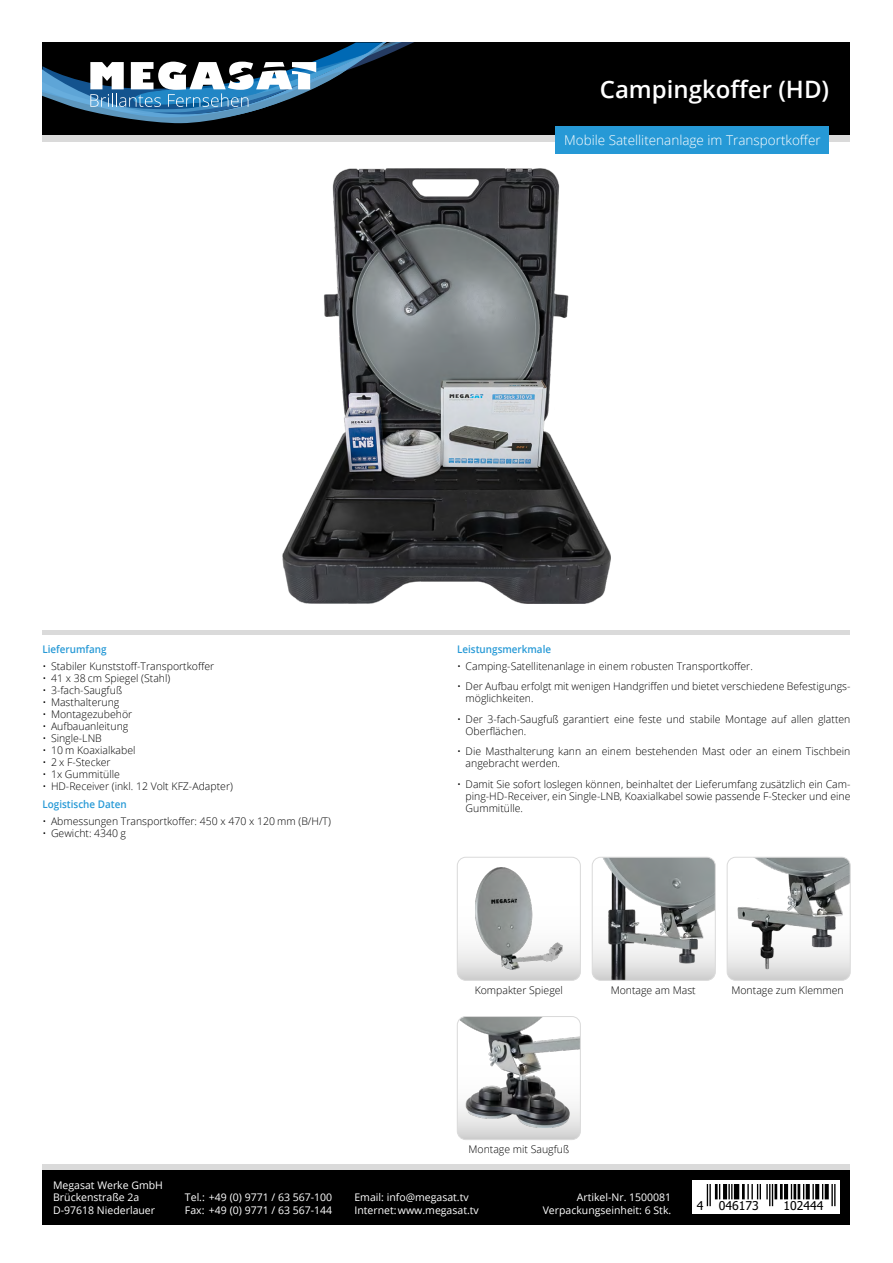
<style>
.page{position:relative;width:893px;height:1263px;background:#fff}
.page>*{position:absolute;margin:0;border:0;box-sizing:border-box;transform-origin:0 0}
.t1{font:600 24px "Open Sans";color:#fff}
.t2{font:300 13.5px "Open Sans";color:#fff}
.t3{font:12.15px "Tahoma";color:#000}
.t4{font:300 10.5px/12px "Open Sans";color:#000}
.t5{font:10.5px/12.6px "Open Sans";color:#fff}
.t6{font:600 10.5px "Open Sans";color:#2699d6;scale:.94 1}
</style>
<div class="page">
<div style="left:43px;top:43px;width:807px;height:92px;background:#000"></div>
<div style="left:43px;top:135px;width:807px;height:7px;background:#dadada"></div>
<div style="left:43px;top:1164px;width:807px;height:6px;background:#dadada"></div>
<div style="left:43px;top:630px;width:807px;height:5px;background:#dadada"></div>
<div style="left:43px;top:1170px;width:807px;height:54px;background:#000"></div>
<svg style="left:43px;top:43px;width:369px;height:80px"></svg>
<svg style="left:727px;top:969px;width:123px;height:11px"></svg>
<img style="left:727px;top:857px;width:123px;height:112px">
<div style="left:727px;top:857px;width:123px;height:123px;border:1px solid #dadada;border-radius:9px"></div>
<img style="left:592px;top:857px;width:123px;height:123px">
<div style="left:592px;top:857px;width:123px;height:123px;border:1px solid #dadada;border-radius:9px"></div>
<svg style="left:457px;top:1128px;width:122px;height:11px"></svg>
<img style="left:457px;top:1018px;width:122px;height:110px">
<div style="left:457px;top:1016px;width:124px;height:124px;border:1px solid #dadada;border-radius:9px"></div>
<div style="left:692px;top:1181px;width:148px;height:33px;background:#fff"></div>
<svg style="left:706px;top:1184px;width:129px;height:23px"></svg>
<svg style="left:707px;top:1184px;width:1px;height:22px"></svg>
<hr style="left:709px;top:1184px;width:2px;height:22px;background:#000">
<hr style="left:715px;top:1184px;width:3px;height:15px;background:#000">
<svg style="left:719px;top:1184px;width:1px;height:15px"></svg>
<hr style="left:723px;top:1184px;width:4px;height:15px;background:#000">
<svg style="left:728px;top:1184px;width:4px;height:15px"></svg>
<div style="left:734px;top:1184px;width:5px;height:15px;background:#000"></div>
<hr style="left:742px;top:1184px;width:3px;height:15px;background:#000">
<svg style="left:747px;top:1184px;width:26px;height:22px"></svg>
<hr style="left:774px;top:1184px;width:3px;height:15px;background:#000">
<hr style="left:780px;top:1184px;width:3px;height:15px;background:#000">
<hr style="left:784px;top:1184px;width:4px;height:15px;background:#000">
<svg style="left:791px;top:1184px;width:1px;height:15px"></svg>
<hr style="left:793px;top:1184px;width:3px;height:15px;background:#000">
<svg style="left:798px;top:1184px;width:6px;height:15px"></svg>
<svg style="left:806px;top:1184px;width:4px;height:15px"></svg>
<svg style="left:812px;top:1184px;width:2px;height:15px"></svg>
<svg style="left:815px;top:1184px;width:4px;height:15px"></svg>
<svg style="left:822px;top:1184px;width:1px;height:15px"></svg>
<svg style="left:825px;top:1184px;width:4px;height:15px"></svg>
<hr style="left:831px;top:1184px;width:2px;height:22px;background:#000">
<svg style="left:834px;top:1184px;width:1px;height:22px"></svg>
<div style="left:556px;top:126px;width:273px;height:27px;background:#2699d6"></div>
<img style="left:283px;top:168px;width:327px;height:436px">
<svg style="left:457px;top:857px;width:123px;height:123px"></svg>
<img style="left:475px;top:868px;width:87px;height:101px">
<div style="left:457px;top:857px;width:124px;height:123px;border:1px solid #dadada;border-radius:9px"></div>
<h1 class="t1" style="left:600px;top:73px;width:231px">Campingkoffer (HD)</h1>
<p class="t2" style="left:564px;top:131px;width:258px">Mobile Satellitenanlage im Transportkoffer</p>
<p class="t6" style="left:43px;top:642px;width:70px">Lieferumfang</p>
<p class="t4" style="left:43px;top:660px;width:173px">• Stabiler Kunststoff-Transportkoffer</p>
<p class="t4" style="left:43px;top:672px;width:129px">• 41 x 38 cm Spiegel (Stahl)</p>
<p class="t4" style="left:43px;top:684px;width:81px">• 3-fach-Saugfuß</p>
<p class="t4" style="left:43px;top:696px;width:78px">• Masthalterung</p>
<p class="t4" style="left:43px;top:708px;width:91px">• Montagezubehör</p>
<p class="t4" style="left:43px;top:720px;width:87px">• Aufbauanleitung</p>
<p class="t4" style="left:43px;top:732px;width:61px">• Single-LNB</p>
<p class="t4" style="left:43px;top:744px;width:94px">• 10 m Koaxialkabel</p>
<p class="t4" style="left:43px;top:756px;width:70px">• 2 x F-Stecker</p>
<p class="t4" style="left:43px;top:768px;width:79px">• 1x Gummitülle</p>
<p class="t4" style="left:43px;top:780px;width:192px">• HD-Receiver (inkl. 12 Volt KFZ-Adapter)</p>
<p class="t6" style="left:43px;top:797px;width:91px">Logistische Daten</p>
<p class="t4" style="left:43px;top:814px;width:290px">• Abmessungen Transportkoffer: 450 x 470 x 120 mm (B/H/T)</p>
<p class="t4" style="left:43px;top:826px;width:85px">• Gewicht: 4340 g</p>
<p class="t6" style="left:457px;top:642px;width:102px">Leistungsmerkmale</p>
<p class="t4" style="left:457px;top:660px;width:297px">• Camping-Satellitenanlage in einem robusten Transportkoffer.</p>
<p class="t4" style="left:466px;top:680px;width:386px;text-indent:-9px">• Der Aufbau erfolgt mit wenigen Handgriffen und bietet verschiedene Befestigungs&shy;möglichkeiten.</p>
<p class="t4" style="left:466px;top:713px;width:386px;text-indent:-9px">• Der 3-fach-Saugfuß garantiert eine feste und stabile Montage auf allen glatten<br>Oberflächen.</p>
<p class="t4" style="left:466px;top:745px;width:386px;text-indent:-9px">• Die Masthalterung kann an einem bestehenden Mast oder an einem Tischbein angebracht werden.</p>
<p class="t4" style="left:466px;top:778px;width:386px;text-align:justify;text-indent:-9px">• Damit Sie sofort loslegen können, beinhaltet der Lieferumfang zusätzlich ein Cam&shy;ping-HD-Receiver, ein Single-LNB, Koaxialkabel sowie passende F-Stecker und eine Gummitülle.</p>
<p class="t4" style="left:475px;top:984px;width:90px">Kompakter Spiegel</p>
<p class="t4" style="left:611px;top:984px;width:87px">Montage am Mast</p>
<p class="t4" style="left:731px;top:984px;width:114px">Montage zum Klemmen</p>
<p class="t4" style="left:468px;top:1143px;width:102px">Montage mit Saugfuß</p>
<p class="t5" style="left:53px;top:1178px;width:111px">Megasat Werke GmbH<br>Brückenstraße 2a<br>D-97618 Niederlauer</p>
<p class="t5" style="left:185px;top:1191px;width:149px">Tel.: +49 (0) 9771 / 63 567-100<br>Fax: +49 (0) 9771 / 63 567-144</p>
<p class="t5" style="left:354px;top:1191px;width:126px">Email: info@megasat.tv<br>Internet:www.megasat.tv</p>
<p class="t5" style="left:577px;top:1191px;width:96px">Artikel-Nr. 1500081</p>
<p class="t5" style="left:543px;top:1203px;width:130px">Verpackungseinheit: 6 Stk.</p>
<p class="t3" style="left:697px;top:1197px;width:8px">4</p>
<p class="t3" style="left:719px;top:1197px;width:41px">046173</p>
<p class="t3" style="left:783px;top:1197px;width:41px">102444</p>
</div>
